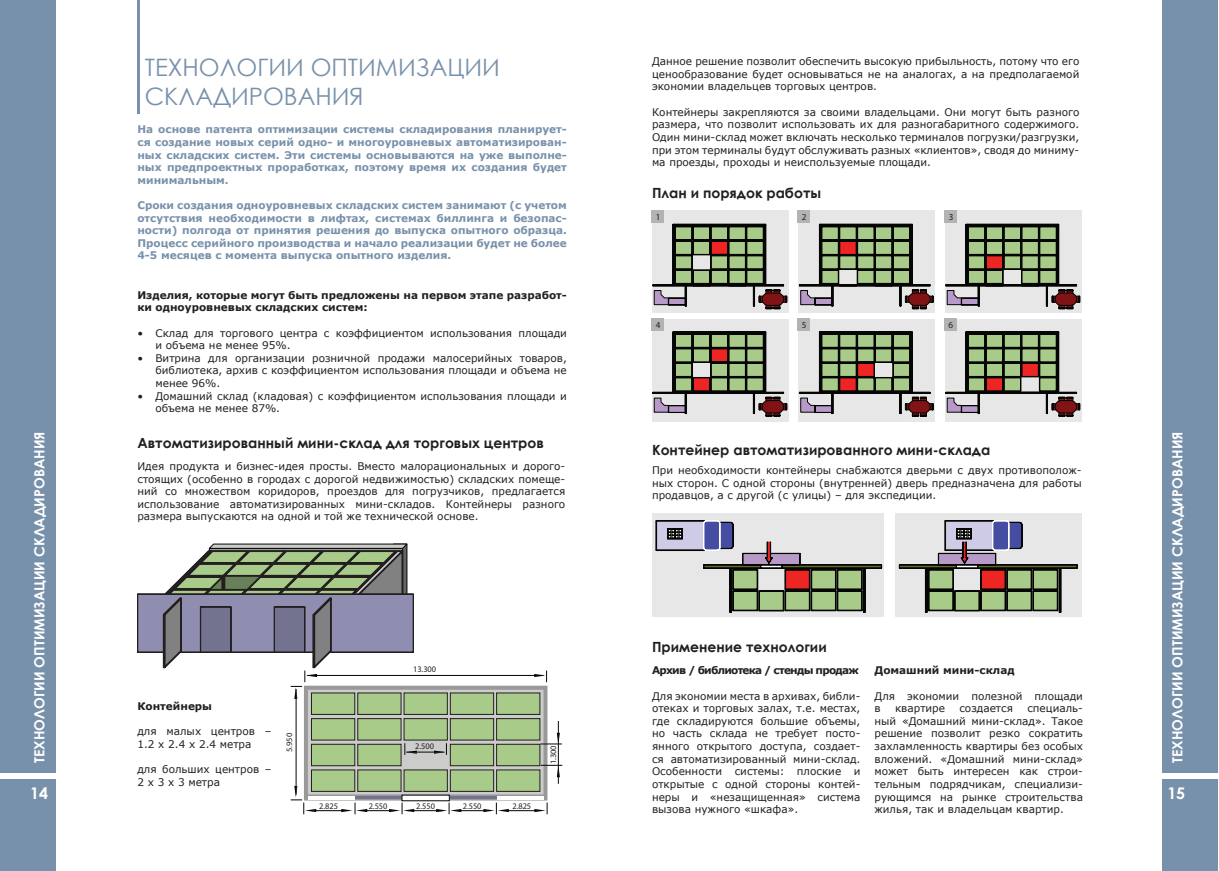
<style>
.page{position:relative;width:1219px;height:871px;background:#fff}
.page>*{position:absolute;margin:0;border:0;box-sizing:border-box;transform-origin:0 0}
.t1{font:24px/28.8px "Century Gothic";color:#7891ab}
.t2{font:700 16px "Century Gothic";color:#fff}
.t3{font:700 14px "Century Gothic";color:#231f20}
.t4{font:700 14px "Century Gothic";color:#fff}
.t5{font:10.5px/12.6px "Verdana";color:#231f20;text-align:justify}
.t6{font:700 10.5px/12.6px "Verdana";color:#7891ab;text-align:justify}
.t7{font:700 10.5px/12.6px "Verdana";color:#231f20}
.t8{font:700 10.5px "Verdana";letter-spacing:-.07em;color:#231f20}
.t9{font:9.1px "Myriad Pro";color:#231f20}
.t10{font:8.5px "Myriad Pro";color:#231f20}
.t11{font:8.3px "Myriad Pro";color:#231f20}
</style>
<div class="page">
<div style="left:0;top:779px;width:56px;height:91px;background:#7891ab"></div>
<div style="left:0;top:0;width:56px;height:772px;background:#7891ab"></div>
<div style="left:1162px;top:779px;width:56px;height:91px;background:#7891ab"></div>
<div style="left:1162px;top:0;width:56px;height:772px;background:#7891ab"></div>
<hr style="left:137px;top:0;width:3px;height:113px;background:#7891ab">
<svg style="left:137px;top:543px;width:425px;height:271px"></svg>
<hr style="left:314px;top:810px;width:30px;height:1px;background:#050504">
<hr style="left:363px;top:810px;width:31px;height:1px;background:#050504">
<hr style="left:413px;top:810px;width:30px;height:1px;background:#050504">
<hr style="left:457px;top:810px;width:30px;height:1px;background:#050504">
<hr style="left:506px;top:810px;width:30px;height:1px;background:#050504">
<div style="left:652px;top:210px;width:137px;height:103px;background:#e6e7e6"></div>
<div style="left:798px;top:210px;width:137px;height:103px;background:#e6e7e6"></div>
<div style="left:944px;top:210px;width:137px;height:103px;background:#e6e7e6"></div>
<div style="left:652px;top:318px;width:137px;height:103px;background:#e6e7e6"></div>
<div style="left:798px;top:318px;width:137px;height:103px;background:#e6e7e6"></div>
<div style="left:944px;top:318px;width:137px;height:103px;background:#e6e7e6"></div>
<svg style="left:653px;top:224px;width:134px;height:85px"></svg>
<svg style="left:799px;top:224px;width:135px;height:85px"></svg>
<svg style="left:946px;top:224px;width:134px;height:85px"></svg>
<svg style="left:653px;top:331px;width:134px;height:85px"></svg>
<svg style="left:799px;top:331px;width:135px;height:85px"></svg>
<svg style="left:946px;top:331px;width:134px;height:85px"></svg>
<div style="left:652px;top:210px;width:12px;height:13px;background:#b3b3b3"></div>
<div style="left:652px;top:318px;width:12px;height:13px;background:#b3b3b3"></div>
<div style="left:798px;top:318px;width:12px;height:13px;background:#b3b3b3"></div>
<div style="left:944px;top:318px;width:13px;height:13px;background:#b3b3b3"></div>
<div style="left:798px;top:210px;width:12px;height:13px;background:#b3b3b3"></div>
<div style="left:945px;top:210px;width:12px;height:13px;background:#b3b3b3"></div>
<div style="left:895px;top:513px;width:186px;height:103px;background:#e6e7e6"></div>
<div style="left:652px;top:513px;width:232px;height:103px;background:#e6e7e6"></div>
<svg style="left:656px;top:520px;width:226px;height:92px"></svg>
<svg style="left:899px;top:520px;width:178px;height:92px"></svg>
<h1 class="t1" style="left:145px;top:53px;width:357px">ТЕХНОЛОГИИ ОПТИМИЗАЦИИ<br>СКЛАДИРОВАНИЯ</h1>
<p class="t6" style="left:137px;top:123px;width:431px">На основе патента оптимизации системы складирования планирует&shy;ся создание новых серий одно- и многоуровневых автоматизирован&shy;ных складских систем. Эти системы основываются на уже выполне&shy;ных предпроектных проработках, поэтому время их создания будет минимальным.</p>
<p class="t6" style="left:137px;top:198px;width:431px">Сроки создания одноуровневых складских систем занимают (с учетом отсутствия необходимости в лифтах, системах биллинга и безопас&shy;ности) полгода от принятия решения до выпуска опытного образца.<br>Процесс серийного производства и начало реализации будет не более 4-5 месяцев с момента выпуска опытного изделия.</p>
<p class="t7" style="left:137px;top:288px;width:431px">Изделия, которые могут быть предложены на первом этапе разработ&shy;ки одноуровневых складских систем:</p>
<p class="t5" style="left:155px;top:326px;width:413px;text-indent:-18px">• Склад для торгового центра с коэффициентом использования площади и объема не менее 95%.</p>
<p class="t5" style="left:155px;top:351px;width:413px;text-indent:-18px">• Витрина для организации розничной продажи малосерийных товаров, библиотека, архив с коэффициентом использования площади и объема не менее 96%.</p>
<p class="t5" style="left:155px;top:389px;width:413px;text-indent:-18px">• Домашний склад (кладовая) с коэффициентом использования площади и объема не менее 87%.</p>
<p class="t5" style="left:652px;top:55px;width:429px">Данное решение позволит обеспечить высокую прибыльность, потому что его ценообразование будет основываться не на аналогах, а на предполагаемой экономии владельцев торговых центров.</p>
<p class="t5" style="left:652px;top:105px;width:429px">Контейнеры закрепляются за своими владельцами. Они могут быть разного размера, что позволит использовать их для разногабаритного содержимого.<br>Один мини-склад может включать несколько терминалов погрузки/разгрузки, при этом терминалы будут обслуживать разных «клиентов», сводя до миниму&shy;ма проезды, проходы и неиспользуемые площади.</p>
<h3 class="t3" style="left:652px;top:182px;width:171px">План и порядок работы</h3>
<p class="t9" style="left:656px;top:211px;width:6px">1</p>
<p class="t9" style="left:802px;top:211px;width:6px">2</p>
<p class="t9" style="left:949px;top:211px;width:6px">3</p>
<p class="t9" style="left:656px;top:319px;width:6px">4</p>
<p class="t9" style="left:802px;top:319px;width:6px">5</p>
<p class="t9" style="left:949px;top:319px;width:6px">6</p>
<h3 class="t4" style="left:29px;top:762px;width:333px;rotate:-90deg">ТЕХНОЛОГИИ ОПТИМИЗАЦИИ СКЛАДИРОВАНИЯ</h3>
<h3 class="t4" style="left:1167px;top:762px;width:333px;rotate:-90deg">ТЕХНОЛОГИИ ОПТИМИЗАЦИИ СКЛАДИРОВАНИЯ</h3>
<h3 class="t3" style="left:137px;top:432px;width:408px">Автоматизированный мини-склад для торговых центров</h3>
<h3 class="t3" style="left:652px;top:439px;width:340px">Контейнер автоматизированного мини-склада</h3>
<p class="t5" style="left:137px;top:459px;width:429px">Идея продукта и бизнес-идея просты. Вместо малорациональных и дорого&shy;стоящих (особенно в городах с дорогой недвижимостью) складских помеще&shy;ний со множеством коридоров, проездов для погрузчиков, предлагается использование автоматизированных мини-складов. Контейнеры разного размера выпускаются на одной и той же технической основе.</p>
<p class="t5" style="left:652px;top:463px;width:431px">При необходимости контейнеры снабжаются дверьми с двух противополож&shy;ных сторон. С одной стороны (внутренней) дверь предназначена для работы продавцов, а с другой (с улицы) – для экспедиции.</p>
<h3 class="t3" style="left:652px;top:635px;width:176px">Применение технологии</h3>
<p class="t7" style="left:874px;top:663px;width:142px">Домашний мини-склад</p>
<p class="t5" style="left:874px;top:689px;width:210px">Для экономии полезной площади в</p>
<p class="t8" style="left:652px;top:663px;width:208px">Архив / библиотека / стенды продаж</p>
<p class="t5" style="left:652px;top:689px;width:210px">Для экономии места в архивах, библи&shy;отеках и торговых залах, т.е. местах, где складируются большие объемы, но часть склада не требует посто&shy;янного открытого доступа, создает&shy;ся автоматизированный мини-склад.<br>Особенности системы: плоские и открытые с одной стороны контей&shy;неры и «незащищенная» система вызова нужного «шкафа».</p>
<p class="t10" style="left:413px;top:664px;width:25px">13.300</p>
<p class="t7" style="left:137px;top:699px;width:76px">Контейнеры</p>
<p class="t5" style="left:137px;top:724px;width:136px">для малых центров –<br>1.2 х 2.4 х 2.4 метра</p>
<p class="t5" style="left:137px;top:762px;width:136px">для больших центров –<br>2 х 3 х 3 метра</p>
<p class="t5" style="left:874px;top:701px;width:210px;text-indent:153px">специаль&shy;ный «Домашний мини-склад». Такое решение позволит резко сократить захламленность квартиры без особых вложений. «Домашний мини-склад» может быть интересен как строи&shy;тельным подрядчикам, специализи&shy;рующимся на рынке строительства жилья, так и владельцам квартир.</p>
<p class="t5" style="left:895px;top:701px;width:52px">квартире</p>
<p class="t5" style="left:959px;top:701px;width:55px">создается</p>
<p class="t11" style="left:284px;top:752px;width:21px;rotate:-90deg">5.950</p>
<p class="t10" style="left:415px;top:740px;width:20px">2.500</p>
<p class="t11" style="left:548px;top:764px;width:21px;rotate:-90deg">1.300</p>
<h2 class="t2" style="left:30px;top:780px;width:19px">14</h2>
<h2 class="t2" style="left:1167px;top:780px;width:19px">15</h2>
<p class="t10" style="left:319px;top:800px;width:20px">2.825</p>
<p class="t10" style="left:369px;top:800px;width:20px">2.550</p>
<p class="t10" style="left:416px;top:800px;width:20px">2.550</p>
<p class="t10" style="left:463px;top:800px;width:20px">2.550</p>
<p class="t10" style="left:512px;top:800px;width:20px">2.825</p>
</div>
